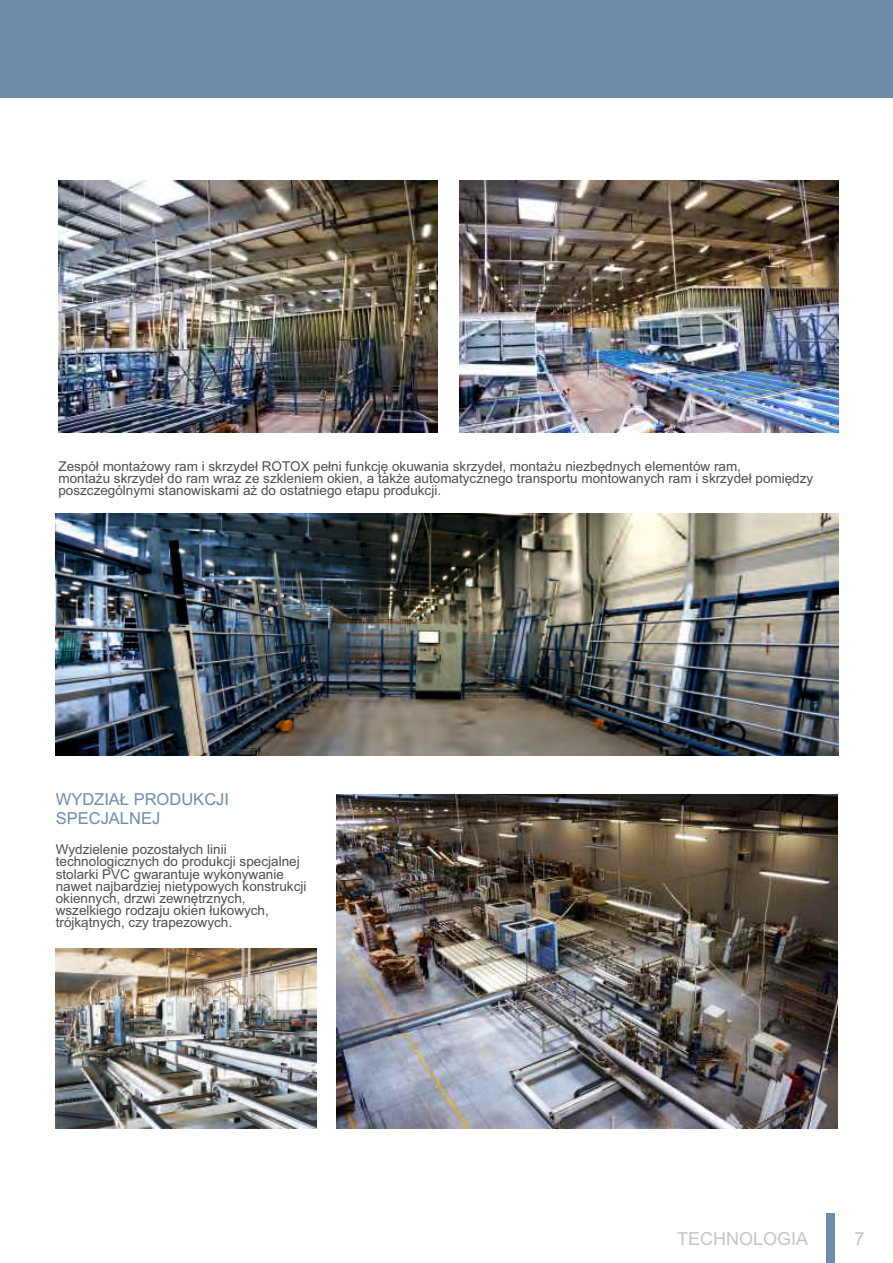
<style>
.page{position:relative;width:893px;height:1263px;background:#fff}
.page>*{position:absolute;margin:0;border:0;box-sizing:border-box;transform-origin:0 0}
.t1{font:18px "Arial";color:#c5c5c5}
.t2{font:16.5px/18.5px "Arial";color:#6c8dac}
.t3{font:13.5px/12px "Arial";color:#4e4e4d}
</style>
<div class="page">
<div style="left:0;top:0;width:893px;height:98px;background:#6c8dac"></div>
<img style="left:459px;top:180px;width:379px;height:252px">
<img style="left:59px;top:180px;width:379px;height:252px">
<div style="left:826px;top:1213px;width:9px;height:50px;background:#6c8dac"></div>
<img style="left:56px;top:949px;width:261px;height:179px">
<img style="left:336px;top:795px;width:502px;height:333px">
<img style="left:56px;top:514px;width:782px;height:241px">
<p class="t3" style="left:58px;top:461px;width:756px">Zespół montażowy ram i skrzydeł ROTOX pełni funkcję okuwania skrzydeł, montażu niezbędnych elementów ram,<br>montażu skrzydeł do ram wraz ze szkleniem okien, a także automatycznego transportu montowanych ram i skrzydeł pomiędzy poszczególnymi stanowiskami aż do ostatniego etapu produkcji.</p>
<p class="t2" style="left:56px;top:791px;width:175px">WYDZIAŁ PRODUKCJI<br>SPECJALNEJ</p>
<p class="t3" style="left:56px;top:845px;width:252px">Wydzielenie pozostałych linii technologicznych do produkcji specjalnej stolarki PVC gwarantuje wykonywanie nawet najbardziej nietypowych konstrukcji okiennych, drzwi zewnętrznych, wszelkiego rodzaju okien łukowych, trójkątnych, czy trapezowych.</p>
<h1 class="t1" style="left:677px;top:1232px;width:133px">TECHNOLOGIA</h1>
<h1 class="t1" style="left:854px;top:1232px;width:12px">7</h1>
</div>
